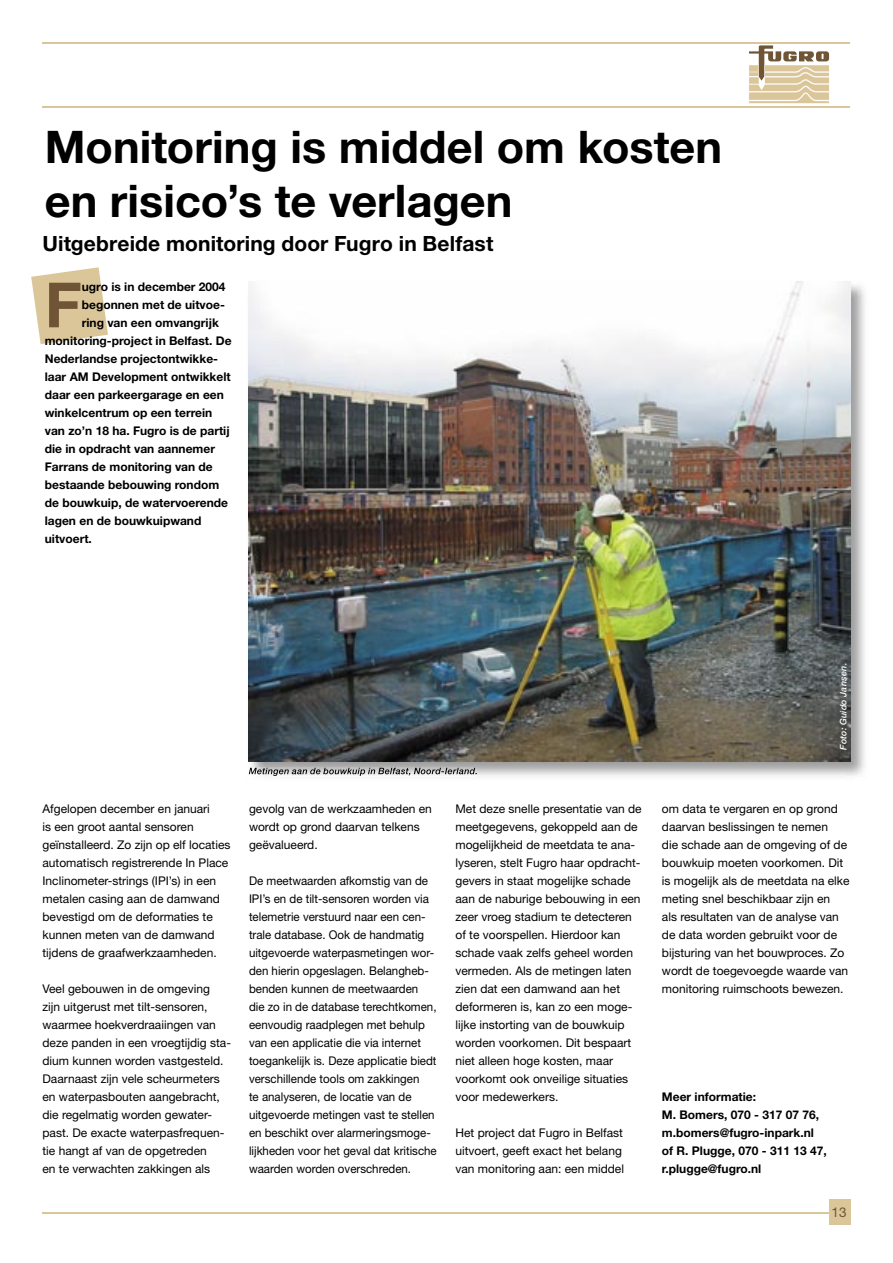
<style>
.page{position:relative;width:893px;height:1263px;background:#fff}
.page>*{position:absolute;margin:0;border:0;box-sizing:border-box;transform-origin:0 0}
.t1{font:700 62.4px "Helvetica Neue";color:#6f5535}
.t2{font:700 45px/54px "Helvetica Neue";color:#000}
.t3{font:700 21px "Helvetica Neue";letter-spacing:.005em;color:#000}
.t4{font:13.5px "Helvetica Neue";color:#6f5535}
.t5{font:12px/18px "Helvetica Neue";color:#000}
.t6{font:12px/18px "Helvetica Neue";color:#000;scale:.96 1}
.t7{font:700 12px/18px "Helvetica Neue";color:#000}
.t8{font:italic 500 9px "Helvetica Neue";letter-spacing:.02em;color:#fff}
</style>
<div class="page">
<svg style="left:31px;top:267px;width:77px;height:77px"></svg>
<img style="left:248px;top:281px;width:617px;height:496px">
<img style="left:249px;top:768px;width:228px;height:8px">
<img style="left:249px;top:282px;width:601px;height:479px">
<hr style="left:43px;top:42px;width:807px;height:1px;background:#dbc699">
<hr style="left:43px;top:106px;width:807px;height:2px;background:#dbc699">
<hr style="left:43px;top:1212px;width:807px;height:1px;background:#dbc699">
<svg style="left:749px;top:45px;width:80px;height:58px"></svg>
<div style="left:829px;top:1199px;width:21px;height:26px;background:#dbc699"></div>
<h2 class="t2" style="left:45px;top:119px;width:679px">Monitoring is middel om kosten en risico’s te verlagen</h2>
<h3 class="t3" style="left:43px;top:231px;width:452px">Uitgebreide monitoring door Fugro in Belfast</h3>
<h1 class="t1" style="left:45px;top:266px;width:39px">F</h1>
<p class="t7" style="left:82px;top:278px;width:145px">ugro is in december 2004</p>
<p class="t7" style="left:82px;top:296px;width:145px">begonnen met de uitvoe-</p>
<p class="t7" style="left:82px;top:314px;width:139px">ring van een omvangrijk</p>
<p class="t7" style="left:45px;top:332px;width:188px">monitoring-project in Belfast. De</p>
<p class="t7" style="left:45px;top:350px;width:175px">Nederlandse projectontwikke-</p>
<p class="t7" style="left:45px;top:368px;width:187px">laar AM Devel opment ontwikkelt</p>
<p class="t7" style="left:45px;top:386px;width:181px">daar een parkeergarage en een</p>
<p class="t7" style="left:45px;top:404px;width:169px">winkelcentrum op een terrein</p>
<p class="t7" style="left:45px;top:422px;width:186px">van zo’n 18 ha. Fugro is de partij</p>
<p class="t7" style="left:45px;top:440px;width:172px">die in opdracht van aannemer</p>
<p class="t7" style="left:45px;top:458px;width:170px">Farrans de monitoring van de</p>
<p class="t7" style="left:45px;top:476px;width:176px">bestaande bebouwing rondom</p>
<p class="t7" style="left:45px;top:494px;width:185px">de bouwkuip, de watervoerende</p>
<p class="t7" style="left:45px;top:512px;width:158px">lagen en de bouwkuipwand</p>
<p class="t7" style="left:45px;top:530px;width:49px">uitvoert.</p>
<p class="t8" style="left:838px;top:750px;width:88px;rotate:-90deg">Foto: Guido Jansen.</p>
<p class="t5" style="left:43px;top:800px;width:189px">Afgelopen december en januari<br>is een groot aantal sensoren geïnstalleerd. Zo zijn op elf locaties automatisch registrerende In Place<br>Inclinometer-strings (IPI’s) in een metalen casing aan de damwand bevestigd om de deformaties te kunnen meten van de damwand tijdens de graafwerkzaamheden.</p>
<p class="t5" style="left:43px;top:980px;width:190px">Veel gebouwen in de omgeving<br>zijn uitgerust met tilt-sensoren, waarmee hoekverdraaiingen van deze panden in een vroegtijdig sta&shy;dium kunnen worden vastgesteld.<br>Daarnaast zijn vele scheurmeters en waterpasbouten aangebracht, die regelmatig worden gewater&shy;past. De exacte waterpasfrequen&shy;tie hangt af van de opgetreden<br>en te verwachten zakkingen als</p>
<p class="t5" style="left:249px;top:800px;width:184px">gevolg van de werkzaamheden en wordt op grond daarvan telkens geëvalueerd.</p>
<p class="t6" style="left:249px;top:872px;width:197px">De meetwaarden afkomstig van de IPI’s en de tilt-sensoren worden via telemetrie verstuurd naar een cen&shy;trale database. Ook de handmatig uitgevoerde waterpasmetingen wor&shy;den hierin opgeslagen. Belangheb&shy;benden kunnen de meetwaarden die zo in de database terechtkomen, eenvoudig raadplegen met behulp van een applicatie die via internet toegankelijk is. Deze applicatie biedt verschillende tools om zakkingen<br>te analyseren, de locatie van de uitgevoerde metingen vast te stellen en beschikt over alarmeringsmoge&shy;lijkheden voor het geval dat kritische waarden worden overschreden.</p>
<p class="t5" style="left:455px;top:800px;width:188px">Met deze snelle presentatie van de meetgegevens, gekoppeld aan de mogelijkheid de meetdata te ana&shy;lyseren, stelt Fugro haar opdracht&shy;gevers in staat mogelijke schade aan de naburige bebouwing in een zeer vroeg stadium te detecteren of te voorspellen. Hierdoor kan schade vaak zelfs geheel worden vermeden. Als de metingen laten zien dat een damwand aan het deformeren is, kan zo een moge&shy;lijke instorting van de bouwkuip worden voorkomen. Dit bespaart niet alleen hoge kosten, maar voorkomt ook onveilige situaties voor medewerkers.</p>
<p class="t5" style="left:455px;top:1124px;width:170px">Het project dat Fugro in Belfast uitvoert, geeft exact het belang van monitoring aan: een middel</p>
<p class="t5" style="left:662px;top:800px;width:189px">om data te vergaren en op grond daarvan beslissingen te nemen<br>die schade aan de omgeving of de bouwkuip moeten voorkomen. Dit is mogelijk als de meetdata na elke meting snel beschikbaar zijn en<br>als resultaten van de analyse van de data worden gebruikt voor de bijsturing van het bouwproces. Zo wordt de toegevoegde waarde van monitoring ruimschoots bewezen.</p>
<p class="t7" style="left:662px;top:1088px;width:166px">Meer informatie:<br>M. Bomers, 070 - 317 07 76, m.bomers@fugro-inpark.nl of R. Plugge, 070 - 311 13 47, r.plugge@fugro.nl</p>
<p class="t4" style="left:831px;top:1204px;width:17px">13</p>
</div>
